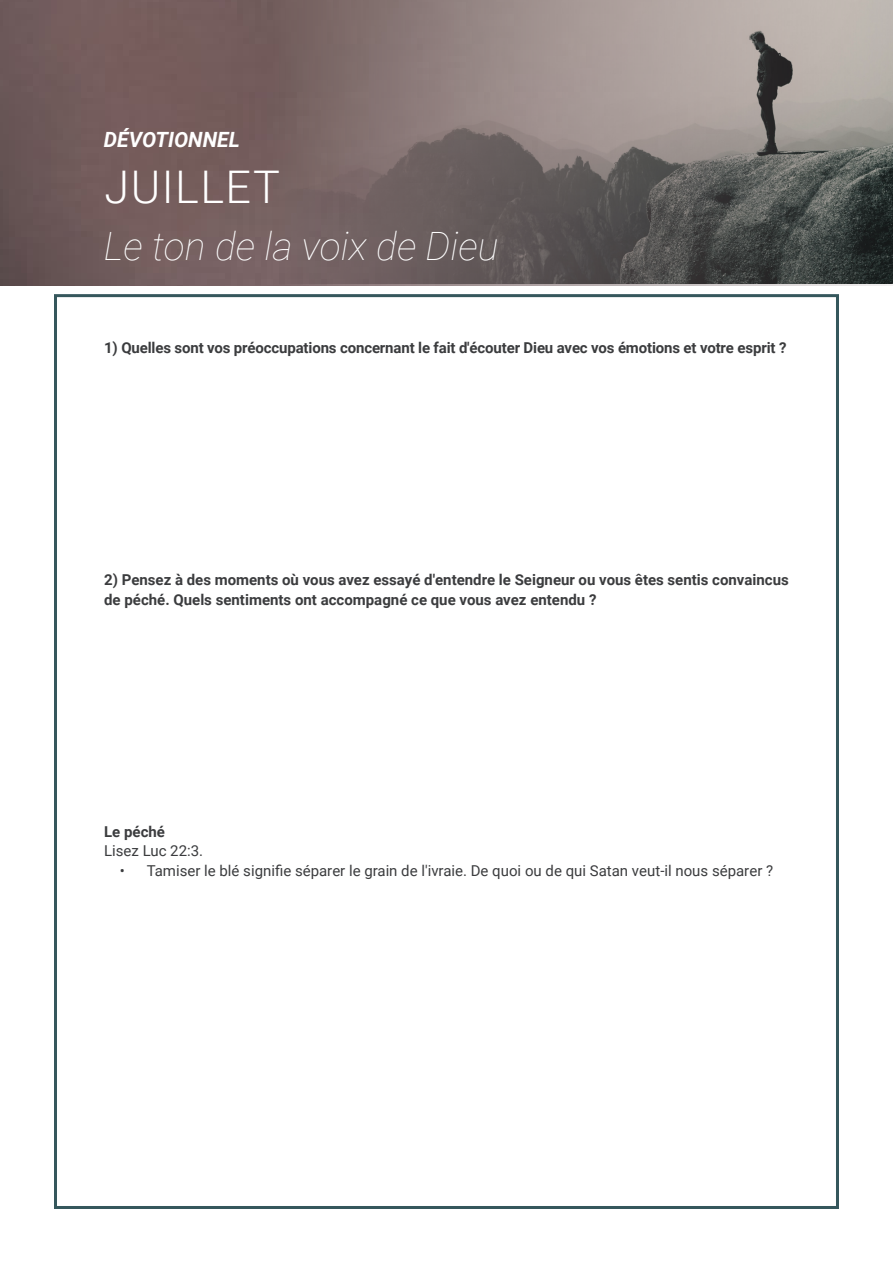
<style>
.page{position:relative;width:893px;height:1263px;background:#fff}
.page>*{position:absolute;margin:0;border:0;box-sizing:border-box;transform-origin:0 0}
.t1{font:300 45px "Roboto";letter-spacing:.03em;color:#fff}
.t2{font:italic 100 39px "Roboto";color:#fff}
.t3{font:italic 700 21px "Roboto";color:#fff}
.t4{font:700 15px/19.5px "Roboto";color:#3b3c3e}
.t5{font:15px "Roboto";color:#3b3c3e}
</style>
<div class="page">
<img style="left:0;top:0;width:893px;height:285px">
<p class="t3" style="left:104px;top:125px;width:138px">DÉVOTIONNEL</p>
<p class="t1" style="left:105px;top:156px;width:177px">JUILLET</p>
<p class="t2" style="left:104px;top:219px;width:396px">Le ton de la voix de Dieu</p>
<p class="t4" style="left:104px;top:337px;width:684px">1) Quelles sont vos préoccupations concernant le fait d'écouter Dieu avec vos émotions et votre esprit ?</p>
<p class="t4" style="left:104px;top:570px;width:686px">2) Pensez à des moments où vous avez essayé d'entendre le Seigneur ou vous êtes sentis convaincus de péché. Quels sentiments ont accompagné ce que vous avez entendu ?</p>
<p class="t4" style="left:104px;top:821px;width:62px">Le péché</p>
<p class="t5" style="left:104px;top:840px;width:100px">Lisez Luc 22:3.</p>
<p class="t5" style="left:120px;top:860px;width:655px">• Tamiser le blé signifie séparer le grain de l'ivraie. De quoi ou de qui Satan veut-il nous séparer ?</p>
</div>
